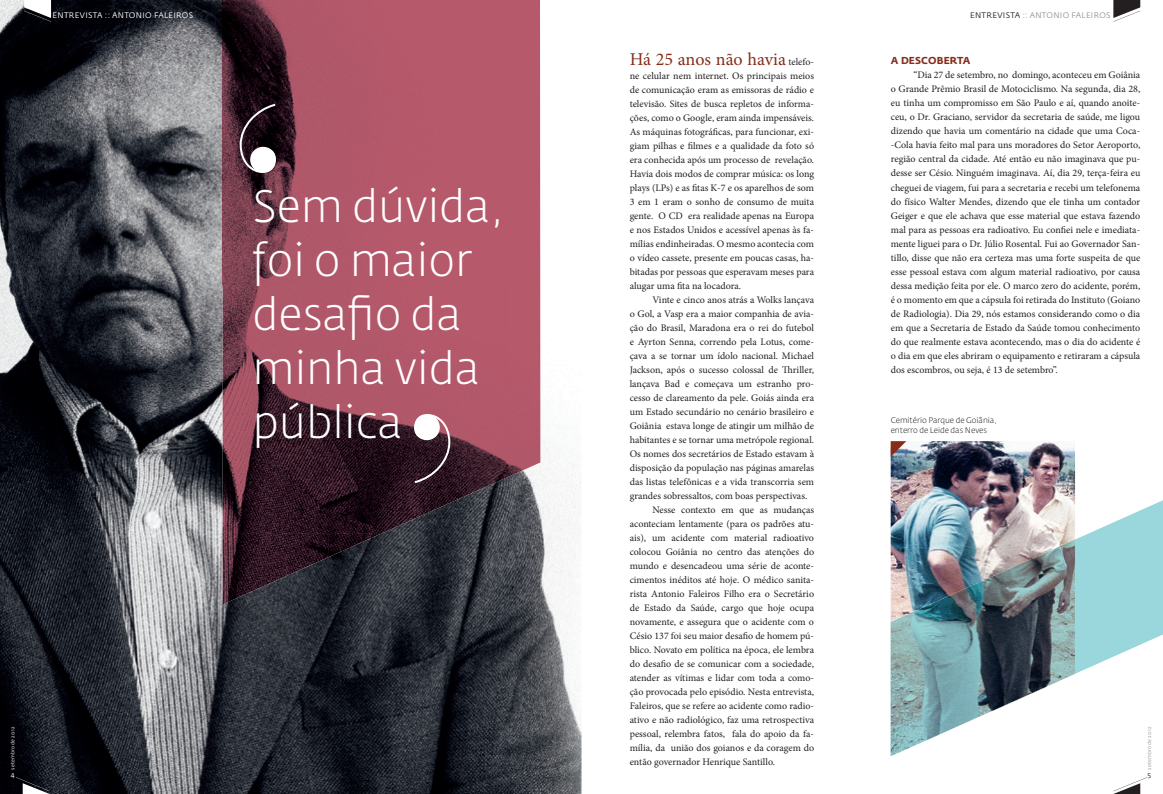
<style>
.page{position:relative;width:1163px;height:794px;background:#fff}
.page>*{position:absolute;margin:0;border:0;box-sizing:border-box;transform-origin:0 0}
.t1{font:300 45px/54px "Fedra Sans Std";color:#fff}
.t2{font:18px "Minion Pro";letter-spacing:-.005em;color:#852d19}
.t3{font:10px/14px "Minion Pro";color:#231f20;text-align:justify}
.t4{font:700 10px "Fedra Sans Std";letter-spacing:.01em;color:#852d19}
.t5{font:300 8px/10px "Fedra Sans Std";color:#231f20}
.t6{font:8px "Fedra Sans Std";letter-spacing:.04em;color:#fff}
.t7{font:8px "Fedra Sans Std";letter-spacing:.04em;color:#939598}
.t8{font:7px "Fedra Sans Std";color:#fff}
.t9{font:7px "Fedra Sans Std";color:#231f20}
.t10{font:5px "Fedra Sans Std";letter-spacing:.03em;color:#fff}
.t11{font:5px "Fedra Sans Std";letter-spacing:.03em;color:#939598}
.s1{font-size:10px;color:#231f20}
.s2{color:#231f20}
</style>
<div class="page">
<img style="left:0;top:0;width:581px;height:794px">
<img style="left:223px;top:0;width:282px;height:284px">
<div style="left:505px;top:0;width:35px;height:478px;background:#b6596b"></div>
<img style="left:223px;top:284px;width:247px;height:250px">
<img style="left:469px;top:284px;width:36px;height:210px">
<img style="left:223px;top:533px;width:106px;height:71px">
<img style="left:328px;top:533px;width:54px;height:24px">
<svg style="left:240px;top:104px;width:36px;height:69px;background:#31232b"></svg>
<div style="left:250px;top:147px;width:26px;height:25px;background:#fff;border-radius:50%"></div>
<svg style="left:414px;top:414px;width:36px;height:69px;background:#4e313d"></svg>
<div style="left:414px;top:414px;width:26px;height:26px;background:#fff;border-radius:50%"></div>
<svg style="left:24px;top:0;width:27px;height:22px"></svg>
<svg style="left:16px;top:777px;width:34px;height:17px"></svg>
<img style="left:890px;top:441px;width:184px;height:59px">
<img style="left:890px;top:500px;width:272px;height:131px">
<img style="left:890px;top:539px;width:184px;height:92px">
<svg style="left:890px;top:631px;width:272px;height:147px"></svg>
<svg style="left:890px;top:441px;width:16px;height:16px"></svg>
<svg style="left:1113px;top:777px;width:33px;height:17px"></svg>
<svg style="left:1113px;top:0;width:27px;height:22px"></svg>
<p class="t6" style="left:52px;top:10px;width:142px">ENTREVISTA :: ANTONIO FALEIROS</p>
<h1 class="t1" style="left:252px;top:179px;width:253px">Sem dúvida, foi o maior desafio da minha vida pública</h1>
<p class="t10" style="left:10px;top:769px;width:44px;rotate:-90deg">SETEMBRO DE 2012</p>
<p class="t8" style="left:11px;top:770px;width:5px">4</p>
<h2 class="t2" style="left:629px;top:47px;width:186px">Há 25 anos não havia <span class="s1">telefo-</span></h2>
<p class="t3" style="left:629px;top:69px;width:186px">ne celular nem internet. Os principais meios de comunicação eram as emissoras de rádio e televisão. Sites de busca repletos de informa&shy;ções, como o Google, eram ainda impensáveis.<br>As máquinas fotográficas, para funcionar, exi&shy;giam pilhas e filmes e a qualidade da foto só era conhecida após um processo de revelação.<br>Havia dois modos de comprar música: os long plays (LPs) e as fitas K-7 e os aparelhos de som 3 em 1 eram o sonho de consumo de muita gente. O CD era realidade apenas na Europa e nos Estados Unidos e acessível apenas às fa&shy;mílias endinheiradas. O mesmo acontecia com o vídeo cassete, presente em poucas casas, ha&shy;bitadas por pessoas que esperavam meses para alugar uma fita na locadora.</p>
<p class="t3" style="left:652px;top:293px;width:163px">Vinte e cinco anos atrás a Wolks lançava</p>
<p class="t3" style="left:629px;top:307px;width:186px">o Gol, a Vasp era a maior companhia de avia-</p>
<p class="t3" style="left:629px;top:321px;width:186px">ção do Brasil, Maradona era o rei do futebol</p>
<p class="t3" style="left:629px;top:335px;width:186px">e Ayrton Senna, correndo pela Lotus, come-</p>
<p class="t3" style="left:629px;top:349px;width:186px">çava a se tornar um ídolo nacional. Michael</p>
<p class="t3" style="left:629px;top:363px;width:186px">Jackson, após o sucesso colossal de Thriller,</p>
<p class="t3" style="left:629px;top:377px;width:186px">lançava Bad e começava um estranho pro-</p>
<p class="t3" style="left:629px;top:391px;width:186px">cesso de clareamento da pele. Goiás ainda era</p>
<p class="t3" style="left:629px;top:405px;width:186px">um Estado secundário no cenário brasileiro e</p>
<p class="t3" style="left:629px;top:419px;width:186px">Goiânia estava longe de atingir um milhão de</p>
<p class="t3" style="left:629px;top:433px;width:186px">habitantes e se tornar uma metrópole regional.</p>
<p class="t3" style="left:629px;top:447px;width:186px">Os nomes dos secretários de Estado estavam à</p>
<p class="t3" style="left:629px;top:461px;width:186px">disposição da população nas páginas amarelas</p>
<p class="t3" style="left:629px;top:475px;width:186px">das listas telefônicas e a vida transcorria sem</p>
<p class="t3" style="left:629px;top:489px;width:179px">grandes sobressaltos, com boas perspectivas.</p>
<p class="t3" style="left:652px;top:503px;width:163px">Nesse contexto em que as mudanças</p>
<p class="t3" style="left:629px;top:517px;width:186px">aconteciam lentamente (para os padrões atu-</p>
<p class="t3" style="left:629px;top:531px;width:186px">ais), um acidente com material radioativo</p>
<p class="t3" style="left:629px;top:545px;width:186px">colocou Goiânia no centro das atenções do</p>
<p class="t3" style="left:629px;top:559px;width:186px">mundo e desencadeou uma série de aconte-</p>
<p class="t3" style="left:629px;top:573px;width:186px">cimentos inéditos até hoje. O médico sanita-</p>
<p class="t3" style="left:629px;top:587px;width:186px">rista Antonio Faleiros Filho era o Secretário</p>
<p class="t3" style="left:629px;top:601px;width:186px">de Estado da Saúde, cargo que hoje ocupa</p>
<p class="t3" style="left:629px;top:615px;width:186px">novamente, e assegura que o acidente com o</p>
<p class="t3" style="left:629px;top:629px;width:186px">Césio 137 foi seu maior desafio de homem pú-</p>
<p class="t3" style="left:629px;top:643px;width:186px">blico. Novato em política na época, ele lembra</p>
<p class="t3" style="left:629px;top:657px;width:186px">do desafio de se comunicar com a sociedade,</p>
<p class="t3" style="left:629px;top:671px;width:186px">atender as vítimas e lidar com toda a como-</p>
<p class="t3" style="left:629px;top:685px;width:186px">ção provocada pelo episódio. Nesta entrevista,</p>
<p class="t3" style="left:629px;top:699px;width:186px">Faleiros, que se refere ao acidente como radio-</p>
<p class="t3" style="left:629px;top:713px;width:186px">ativo e não radiológico, faz uma retrospectiva</p>
<p class="t3" style="left:629px;top:727px;width:186px">pessoal, relembra fatos, fala do apoio da fa-</p>
<p class="t3" style="left:629px;top:741px;width:186px">mília, da união dos goianos e da coragem do</p>
<p class="t3" style="left:629px;top:755px;width:147px">então governador Henrique Santillo.</p>
<p class="t7" style="left:969px;top:10px;width:142px"><span class="s2">ENTREVISTA</span> :: ANTONIO FALEIROS</p>
<p class="t4" style="left:890px;top:55px;width:81px">A DESCOBERTA</p>
<p class="t3" style="left:890px;top:68px;width:251px;text-indent:23px">“Dia 27 de setembro, no domingo, aconteceu em Goiânia o Grande Prêmio Brasil de Motociclismo. Na segunda, dia 28, eu tinha um compromisso em São Paulo e aí, quando anoite&shy;ceu, o Dr. Graciano, servidor da secretaria de saúde, me ligou dizendo que havia um comentário na cidade que uma Coca--Cola havia feito mal para uns moradores do Setor Aeroporto, região central da cidade. Até então eu não imaginava que pu&shy;desse ser Césio. Ninguém imaginava. Aí, dia 29, terça-feira eu cheguei de viagem, fui para a secretaria e recebi um telefonema do físico Walter Mendes, dizendo que ele tinha um contador Geiger e que ele achava que esse material que estava fazendo mal para as pessoas era radioativo. Eu confiei nele e imediata&shy;mente liguei para o Dr. Júlio Rosental. Fui ao Governador San&shy;tillo, disse que não era certeza mas uma forte suspeita de que esse pessoal estava com algum material radioativo, por causa dessa medição feita por ele. O marco zero do acidente, porém, é o momento em que a cápsula foi retirada do Instituto (Goiano de Radiologia). Dia 29, nós estamos considerando como o dia em que a Secretaria de Estado da Saúde tomou conhecimento do que realmente estava acontecendo, mas o dia do acidente é o dia em que eles abriram o equipamento e retiraram a cápsula dos escombros, ou seja, é 13 de setembro”.</p>
<p class="t5" style="left:890px;top:415px;width:108px">Cemitério Parque de Goiânia, enterro de Leide das Neves</p>
<p class="t11" style="left:1146px;top:769px;width:44px;rotate:-90deg">SETEMBRO DE 2012</p>
<p class="t9" style="left:1147px;top:770px;width:5px">5</p>
</div>
